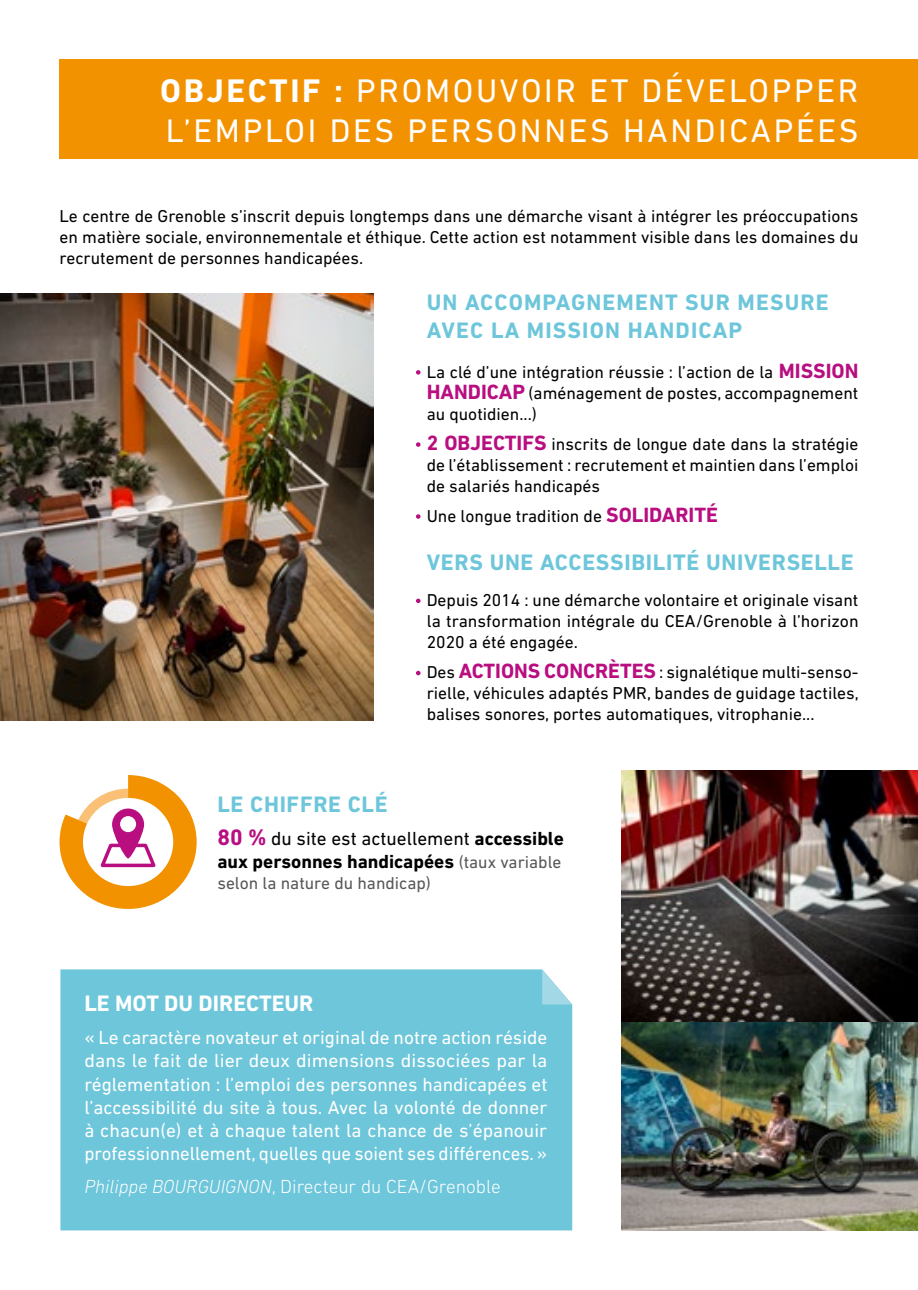
<style>
.page{position:relative;width:918px;height:1290px;background:#fff}
.page>*{position:absolute;margin:0;border:0;box-sizing:border-box;transform-origin:0 0}
.t1{font:33.25px/39.9px "DIN Next LT Pro";letter-spacing:.08em;color:#fff}
.t2{font:700 22.75px/27.3px "DIN Next LT Pro";letter-spacing:.05em;color:#6dc6da}
.t3{font:700 22.75px "DIN Next LT Pro";letter-spacing:.03em;color:#6dc6da}
.t4{font:700 22.75px "DIN Next LT Pro";color:#fff}
.t5{font:19.25px/23.1px "DIN Next LT Pro";color:#fff;text-align:justify}
.t6{font:700 19.25px/23.1px "DIN Next LT Pro";color:#000}
.t7{font:300 19.25px "DIN Next LT Pro";color:#fff}
.t8{font:17.5px/21px "DIN Next LT Pro";color:#000;text-align:justify}
.t9{font:17.5px "DIN Next LT Pro";color:#575756}
.s1{font-weight:700}
.s2{font-weight:700;font-size:21px;color:#b80e80}
.s3{font-size:22.75px;color:#b80e80}
.s4{font-weight:400}
.s5{font-weight:400;font-size:17.5px;color:#575756}
.s6{font-style:italic}
</style>
<div class="page">
<img style="left:0;top:293px;width:374px;height:427px">
<div style="left:60px;top:969px;width:512px;height:261px;background:#6dc6da"></div>
<div style="left:60px;top:60px;width:858px;height:99px;background:#f39200"></div>
<img style="left:622px;top:770px;width:296px;height:460px">
<svg style="left:542px;top:969px;width:30px;height:35px"></svg>
<svg style="left:60px;top:775px;width:137px;height:134px"></svg>
<svg style="left:416px;top:370px;width:4px;height:5px"></svg>
<svg style="left:416px;top:442px;width:4px;height:5px"></svg>
<svg style="left:416px;top:514px;width:4px;height:5px"></svg>
<svg style="left:416px;top:598px;width:4px;height:5px"></svg>
<svg style="left:416px;top:671px;width:4px;height:4px"></svg>
<h1 class="t1" style="left:160px;top:70px;width:699px"><span class="s1">OBJECTIF :</span> PROMOUVOIR ET DÉVELOPPER<br>L’EMPLOI DES PERSONNES HANDICAPÉES</h1>
<p class="t8" style="left:60px;top:205px;width:800px">Le centre de Grenoble s’inscrit depuis longtemps dans une démarche visant à intégrer les préoccupations en matière sociale, environnementale et éthique. Cette action est notamment visible dans les domaines du recrutement de personnes handicapées.</p>
<h2 class="t2" style="left:427px;top:289px;width:403px">UN ACCOMPAGNEMENT SUR MESURE<br>AVEC LA MISSION HANDICAP</h2>
<p class="t8" style="left:427px;top:361px;width:433px">La clé d’une intégration réussie : l’action de la <span class="s2">MISSION HANDICAP</span> (aménagement de postes, accompagnement au quotidien...)</p>
<p class="t8" style="left:427px;top:433px;width:433px"><span class="s2">2 OBJECTIFS</span> inscrits de longue date dans la stratégie de l’établissement : recrutement et maintien dans l’emploi de salariés handicapés</p>
<p class="t8" style="left:427px;top:505px;width:293px">Une longue tradition de <span class="s2">SOLIDARITÉ</span></p>
<h2 class="t3" style="left:427px;top:549px;width:428px">VERS UNE ACCESSIBILITÉ UNIVERSELLE</h2>
<p class="t8" style="left:427px;top:590px;width:433px">Depuis 2014 : une démarche volontaire et originale visant la transformation intégrale du CEA/Grenoble à l’horizon 2020 a été engagée.</p>
<p class="t8" style="left:427px;top:662px;width:433px">Des <span class="s2">ACTIONS CONCRÈTES</span> : signalétique multi-senso&shy;rielle, véhicules adaptés PMR, bandes de guidage tactiles, balises sonores, portes automatiques, vitrophanie...</p>
<h2 class="t3" style="left:217px;top:791px;width:172px">LE CHIFFRE CLÉ</h2>
<p class="t6" style="left:217px;top:826px;width:348px"><span class="s3">80 %</span> <span class="s4">du site est actuellement</span> accessible aux personnes handicapées <span class="s5">(taux variable</span></p>
<p class="t9" style="left:217px;top:873px;width:215px">selon la nature du handicap)</p>
<h2 class="t4" style="left:84px;top:990px;width:231px">LE MOT DU DIRECTEUR</h2>
<p class="t5" style="left:84px;top:1026px;width:464px">« Le caractère novateur et original de notre action réside dans le fait de lier deux dimensions dissociées par la réglementation : l’emploi des personnes handicapées et l’accessibilité du site à tous. Avec la volonté de donner à chacun(e) et à chaque talent la chance de s’épanouir professionnellement, quelles que soient ses différences. »</p>
<p class="t7" style="left:84px;top:1175px;width:418px"><span class="s6">Philippe BOURGUIGNON</span>, Directeur du CEA/Grenoble</p>
</div>
